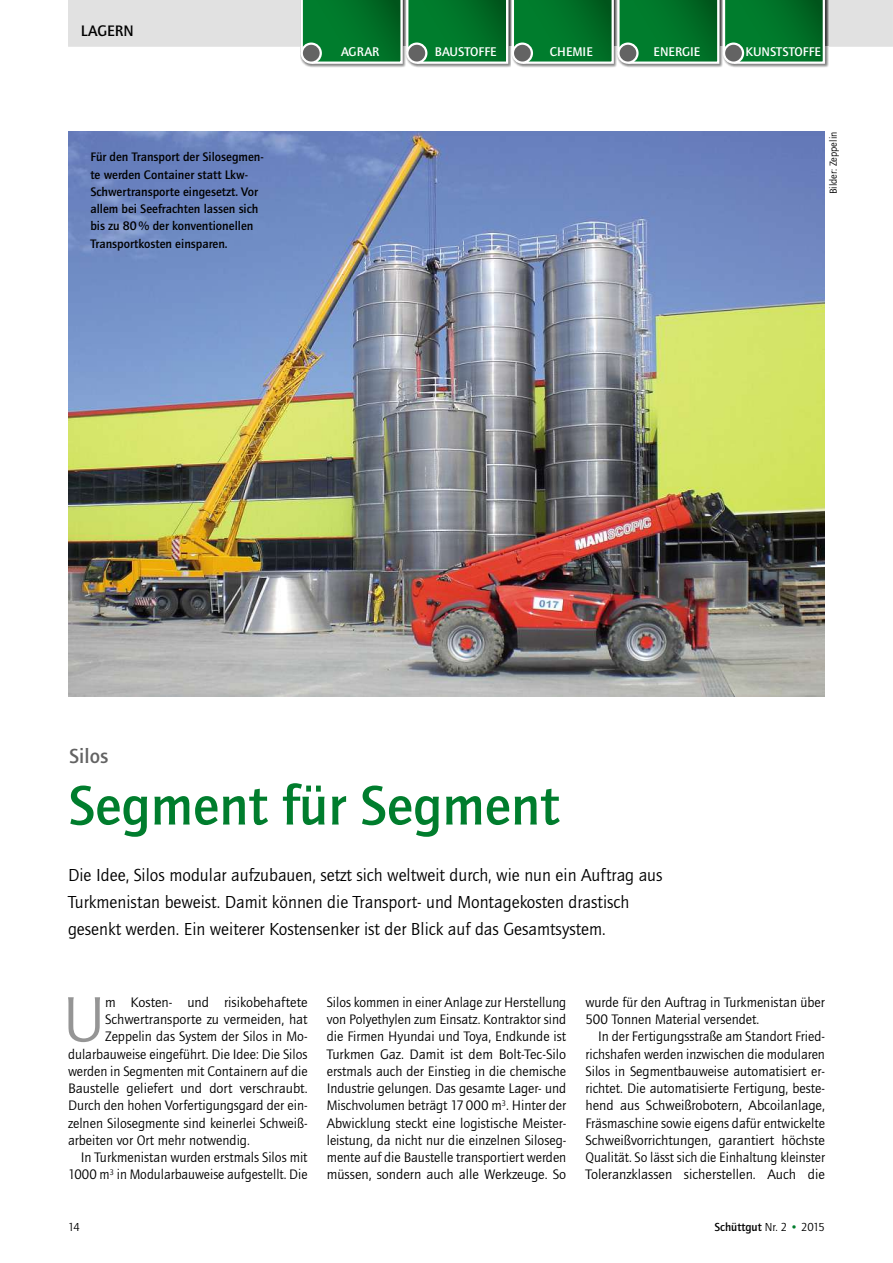
<style>
.page{position:relative;width:893px;height:1263px;background:#fff}
.page>*{position:absolute;margin:0;border:0;box-sizing:border-box;transform-origin:0 0}
.t1{font:66px "Quay Sans EFOP";color:#959595}
.t2{font:500 57px "Quay Sans EFOP";color:#007d2d}
.t3{font:500 21px "Quay Sans EFOP";color:#636363}
.t4{font:18px/27px "Quay Sans EFOP";color:#000}
.t5{font:500 15.75px "Quay Sans EFOP";color:#000}
.t6{font:14.25px/17.2px "Quay Sans EFOP";color:#000;text-align:justify}
.t7{font:500 13.05px "Quay Sans EFOP";color:#fff}
.t8{font:500 12.75px/17.2px "Quay Sans EFOP";color:#000}
.t9{font:500 12px "Quay Sans EFOP";color:#000}
.t10{font:12px "Quay Sans EFOP";color:#000}
.t11{font:10.5px "Quay Sans EFOP";color:#000}
.s1{font-weight:400}
.s2{font-weight:400;color:#007d2d}
</style>
<div class="page">
<img style="left:68px;top:132px;width:757px;height:564px">
<div style="left:300px;top:0;width:106px;height:68px;background:#000;opacity:.5"></div>
<div style="left:405px;top:0;width:107px;height:68px;background:#000;opacity:.5"></div>
<div style="left:511px;top:0;width:106px;height:68px;background:#000;opacity:.5"></div>
<div style="left:616px;top:0;width:107px;height:68px;background:#000;opacity:.5"></div>
<div style="left:722px;top:0;width:107px;height:68px;background:#000;opacity:.5"></div>
<svg style="left:68px;top:0;width:825px;height:65px;background:#68a67e"></svg>
<p class="t5" style="left:81px;top:22px;width:55px">LAGERN</p>
<p class="t8" style="left:90px;top:149px;width:175px">Für den Transport der Silosegmen&shy;te werden Container statt Lkw-<br>Schwertransporte eingesetzt. Vor allem bei Seefrachten lassen sich bis zu 80% der konventionellen<br>Transportkosten einsparen.</p>
<p class="t7" style="left:341px;top:44px;width:40px">AGRAR</p>
<p class="t7" style="left:435px;top:44px;width:63px">BAUSTOFFE</p>
<p class="t7" style="left:550px;top:44px;width:44px">CHEMIE</p>
<p class="t7" style="left:653px;top:44px;width:48px">ENERGIE</p>
<p class="t7" style="left:745px;top:44px;width:77px">KUNSTSTOFFE</p>
<p class="t11" style="left:827px;top:194px;width:64px;rotate:-90deg">Bilder: Zeppelin</p>
<p class="t3" style="left:69px;top:744px;width:40px">Silos</p>
<p class="t2" style="left:68px;top:773px;width:493px">Segment für Segment</p>
<p class="t4" style="left:68px;top:862px;width:596px">Die Idee, Silos modular aufzubauen, setzt sich weltweit durch, wie nun ein Auftrag aus<br>Turkmenistan beweist. Damit können die Transport- und Montagekosten drastisch gesenkt werden. Ein weiterer Kostensenker ist der Blick auf das Gesamtsystem.</p>
<p class="t1" style="left:63px;top:983px;width:44px">U</p>
<p class="t6" style="left:105px;top:994px;width:204px">m Kosten- und risikobehaftete</p>
<p class="t6" style="left:105px;top:1011px;width:204px">Schwertransporte zu vermeiden, hat</p>
<p class="t6" style="left:105px;top:1028px;width:204px">Zeppelin das System der Silos in Mo-</p>
<p class="t6" style="left:68px;top:1045px;width:241px">dularbauweise eingeführt. Die Idee: Die Silos</p>
<p class="t6" style="left:68px;top:1063px;width:241px">werden in Segmenten mit Containern auf die</p>
<p class="t6" style="left:68px;top:1080px;width:241px">Baustelle geliefert und dort verschraubt.</p>
<p class="t6" style="left:68px;top:1097px;width:241px">Durch den hohen Vorfertigungsgard der ein-</p>
<p class="t6" style="left:68px;top:1114px;width:241px">zelnen Silosegmente sind keinerlei Schweiß-</p>
<p class="t6" style="left:68px;top:1132px;width:183px">arbeiten vor Ort mehr notwendig.</p>
<p class="t6" style="left:81px;top:1149px;width:228px">In Turkmenistan wurden erstmals Silos mit</p>
<p class="t6" style="left:68px;top:1166px;width:241px">1000 m<sup>3</sup> in Modularbauweise aufgestellt. Die</p>
<p class="t6" style="left:327px;top:994px;width:241px">Silos kommen in einer Anlage zur Herstellung von Polyethylen zum Einsatz. Kontraktor sind die Firmen Hyundai und Toya, Endkunde ist Turkmen Gaz. Damit ist dem Bolt-Tec-Silo erstmals auch der Einstieg in die chemische Industrie gelungen. Das gesamte Lager- und Mischvolumen beträgt 17000 m<sup>3</sup>. Hinter der Abwicklung steckt eine logistische Meister&shy;leistung, da nicht nur die einzelnen Siloseg&shy;mente auf die Baustelle transportiert werden müssen, sondern auch alle Werkzeuge. So</p>
<p class="t6" style="left:585px;top:994px;width:241px">wurde für den Auftrag in Turkmenistan über</p>
<p class="t6" style="left:585px;top:1011px;width:175px">500 Tonnen Material versendet.</p>
<p class="t6" style="left:598px;top:1028px;width:228px">In der Fertigungsstraße am Standort Fried-</p>
<p class="t6" style="left:585px;top:1045px;width:241px">richshafen werden inzwischen die modularen</p>
<p class="t6" style="left:585px;top:1063px;width:241px">Silos in Segmentbauweise automatisiert er-</p>
<p class="t6" style="left:585px;top:1080px;width:241px">richtet. Die automatisierte Fertigung, beste-</p>
<p class="t6" style="left:585px;top:1097px;width:241px">hend aus Schweißrobotern, Abcoilanlage,</p>
<p class="t6" style="left:585px;top:1114px;width:241px">Fräsmaschine sowie eigens dafür entwickelte</p>
<p class="t6" style="left:585px;top:1132px;width:241px">Schweißvorrichtungen, garantiert höchste</p>
<p class="t6" style="left:585px;top:1149px;width:241px">Qualität. So lässt sich die Einhaltung kleinster</p>
<p class="t6" style="left:585px;top:1166px;width:241px">Toleranzklassen sicherstellen. Auch die</p>
<p class="t10" style="left:68px;top:1220px;width:13px">14</p>
<p class="t9" style="left:714px;top:1220px;width:112px">Schüttgut <span class="s1">Nr. 2</span> <span class="s2">•</span> <span class="s1">2015</span></p>
</div>
